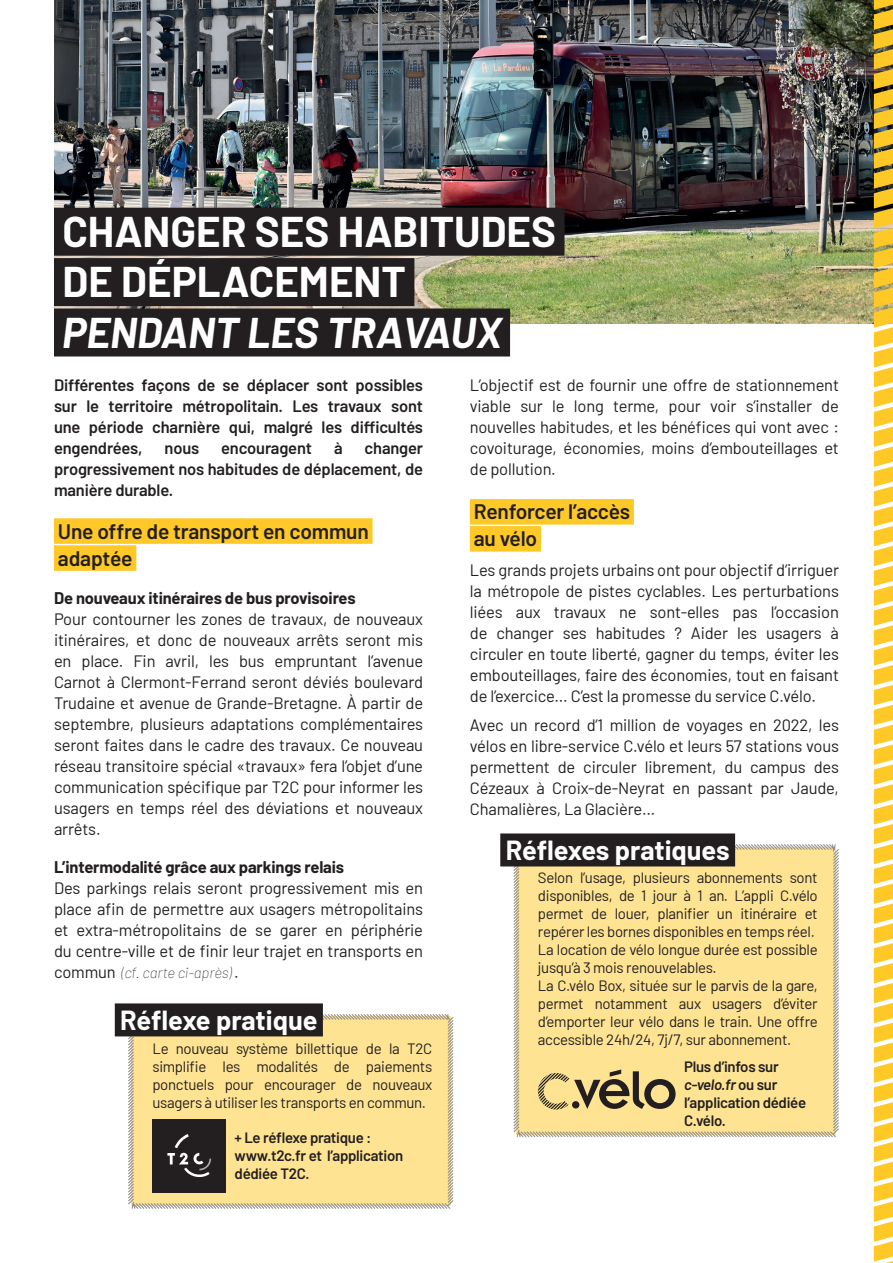
<style>
.page{position:relative;width:893px;height:1263px;background:#fff}
.page>*{position:absolute;margin:0;border:0;box-sizing:border-box;transform-origin:0 0}
.t1{font:700 42px/50.4px "Barlow";color:#fff}
.t2{font:italic 700 42px "Barlow";color:#fff}
.t3{font:700 27px "Barlow";letter-spacing:-.005em;color:#fff}
.t4{font:600 21px/27px "Barlow";letter-spacing:-.01em;color:#231f20}
.t5{font:16.5px/21px "Barlow";letter-spacing:-.01em;color:#231f20;text-align:justify}
.t6{font:600 16.5px/21px "Barlow";letter-spacing:-.01em;color:#231f20;text-align:justify}
.t7{font:700 16.5px "Barlow";letter-spacing:-.01em;color:#231f20}
.t8{font:15px/18px "Barlow";letter-spacing:-.02em;color:#231f20;text-align:justify}
.t9{font:600 15px/18px "Barlow";letter-spacing:-.02em;color:#231f20}
.t10{font:italic 100 15px "Barlow";letter-spacing:-.01em;color:#231f20}
.s1{font-weight:400;font-style:normal;font-size:16.5px}
.s2{font-style:italic}
</style>
<div class="page">
<img style="left:54px;top:0;width:820px;height:323px">
<div style="left:54px;top:518px;width:319px;height:26px;background:#fec827"></div>
<div style="left:54px;top:545px;width:82px;height:26px;background:#fec827"></div>
<div style="left:470px;top:499px;width:164px;height:26px;background:#fec827"></div>
<div style="left:470px;top:526px;width:71px;height:26px;background:#fec827"></div>
<svg style="left:127px;top:1014px;width:327px;height:195px;background:#f9df95"></svg>
<div style="left:115px;top:1003px;width:208px;height:33px;background:#231f20"></div>
<div style="left:54px;top:208px;width:511px;height:48px;background:#231f20"></div>
<div style="left:54px;top:258px;width:360px;height:48px;background:#231f20"></div>
<div style="left:54px;top:308px;width:456px;height:48px;background:#231f20"></div>
<svg style="left:512px;top:843px;width:327px;height:295px;background:#f9e095"></svg>
<div style="left:500px;top:833px;width:235px;height:33px;background:#231f20"></div>
<div style="left:152px;top:1119px;width:74px;height:73px;background:#231f20"></div>
<svg style="left:167px;top:1134px;width:44px;height:44px"></svg>
<svg style="left:538px;top:1069px;width:138px;height:40px;background:#b5a26c"></svg>
<svg style="left:874px;top:0;width:19px;height:1263px;background:#f4ca4e"></svg>
<h1 class="t1" style="left:62px;top:203px;width:495px">CHANGER SES HABITUDES<br>DE DÉPLACEMENT</h1>
<h1 class="t2" style="left:62px;top:301px;width:441px">PENDANT LES TRAVAUX</h1>
<p class="t6" style="left:54px;top:373px;width:371px">Différentes façons de se déplacer sont possibles sur le territoire métropolitain. Les travaux sont une période charnière qui, malgré les difficultés engendrées,</p>
<p class="t6" style="left:54px;top:436px;width:371px;text-indent:311px">changer progressivement nos habitudes de déplacement, de manière durable.</p>
<p class="t4" style="left:58px;top:516px;width:312px">Une offre de transport en commun adaptée</p>
<p class="t7" style="left:54px;top:585px;width:303px">De nouveaux itinéraires de bus provisoires</p>
<p class="t5" style="left:54px;top:607px;width:371px">Pour contourner les zones de travaux, de nouveaux itinéraires, et donc de nouveaux arrêts seront mis en place. Fin avril, les bus empruntant l’avenue Carnot à Clermont-Ferrand seront déviés boulevard Trudaine et avenue de Grande-Bretagne. À partir de septembre, plusieurs adaptations complémentaires seront faites dans le cadre des travaux. Ce nouveau réseau transitoire spécial «travaux» fera l’objet d’une communication spécifique par T2C pour informer les usagers en temps réel des déviations et nouveaux arrêts.</p>
<p class="t7" style="left:54px;top:854px;width:292px">L’intermodalité grâce aux parkings relais</p>
<p class="t5" style="left:54px;top:876px;width:371px">Des parkings relais seront progressivement mis en place afin de permettre aux usagers métropolitains et extra-métropolitains de se garer en périphérie du centre-ville et de finir leur trajet en transports en</p>
<p class="t10" style="left:54px;top:961px;width:186px"><span class="s1">commun</span> (cf. carte ci-après) <span class="s1">.</span></p>
<p class="t6" style="left:165px;top:436px;width:36px">nous</p>
<p class="t6" style="left:221px;top:436px;width:92px">encouragent</p>
<p class="t6" style="left:334px;top:436px;width:10px">à</p>
<h2 class="t3" style="left:120px;top:1001px;width:199px">Réflexe pratique</h2>
<p class="t8" style="left:152px;top:1038px;width:281px">Le nouveau système billettique de la T2C simplifie les modalités de paiements ponctuels pour encourager de nouveaux usagers à utiliser les transports en commun.</p>
<p class="t9" style="left:235px;top:1127px;width:170px">+ Le réflexe pratique : www.t2c.fr et l’application dédiée T2C.</p>
<p class="t5" style="left:470px;top:373px;width:371px">L’objectif est de fournir une offre de stationnement viable sur le long terme, pour voir s’installer de nouvelles habitudes, et les bénéfices qui vont avec : covoiturage, économies, moins d’embouteillages et de pollution.</p>
<p class="t4" style="left:474px;top:497px;width:158px">Renforcer l’accès au vélo</p>
<p class="t5" style="left:470px;top:558px;width:371px">Les grands projets urbains ont pour objectif d’irriguer la métropole de pistes cyclables. Les perturbations liées aux travaux ne sont-elles pas l’occasion de changer ses habitudes ? Aider les usagers à circuler en toute liberté, gagner du temps, éviter les embouteillages, faire des économies, tout en faisant de l’exercice... C’est la promesse du service C.vélo.</p>
<p class="t5" style="left:470px;top:714px;width:371px">Avec un record d’1 million de voyages en 2022, les vélos en libre-service C.vélo et leurs 57 stations vous permettent de circuler librement, du campus des Cézeaux à Croix-de-Neyrat en passant par Jaude, Chamalières, La Glacière…</p>
<h2 class="t3" style="left:506px;top:831px;width:226px">Réflexes pratiques</h2>
<p class="t8" style="left:538px;top:868px;width:281px;text-align:left">Selon l’usage, plusieurs abonnements sont disponibles, de 1 jour à 1 an. L’appli C.vélo permet de louer, planifier un itinéraire et repérer les bornes disponibles en temps réel.<br>La location de vélo longue durée est possible jusqu’à 3 mois renouvelables.<br>La C.vélo Box, située sur le parvis de la gare, permet notamment aux usagers d’éviter d’emporter leur vélo dans le train. Une offre accessible 24h/24, 7j/7, sur abonnement.</p>
<p class="t9" style="left:684px;top:1056px;width:123px">Plus d’infos sur <span class="s2">c-velo.fr</span> ou sur l’application dédiée<br>C.vélo.</p>
</div>
